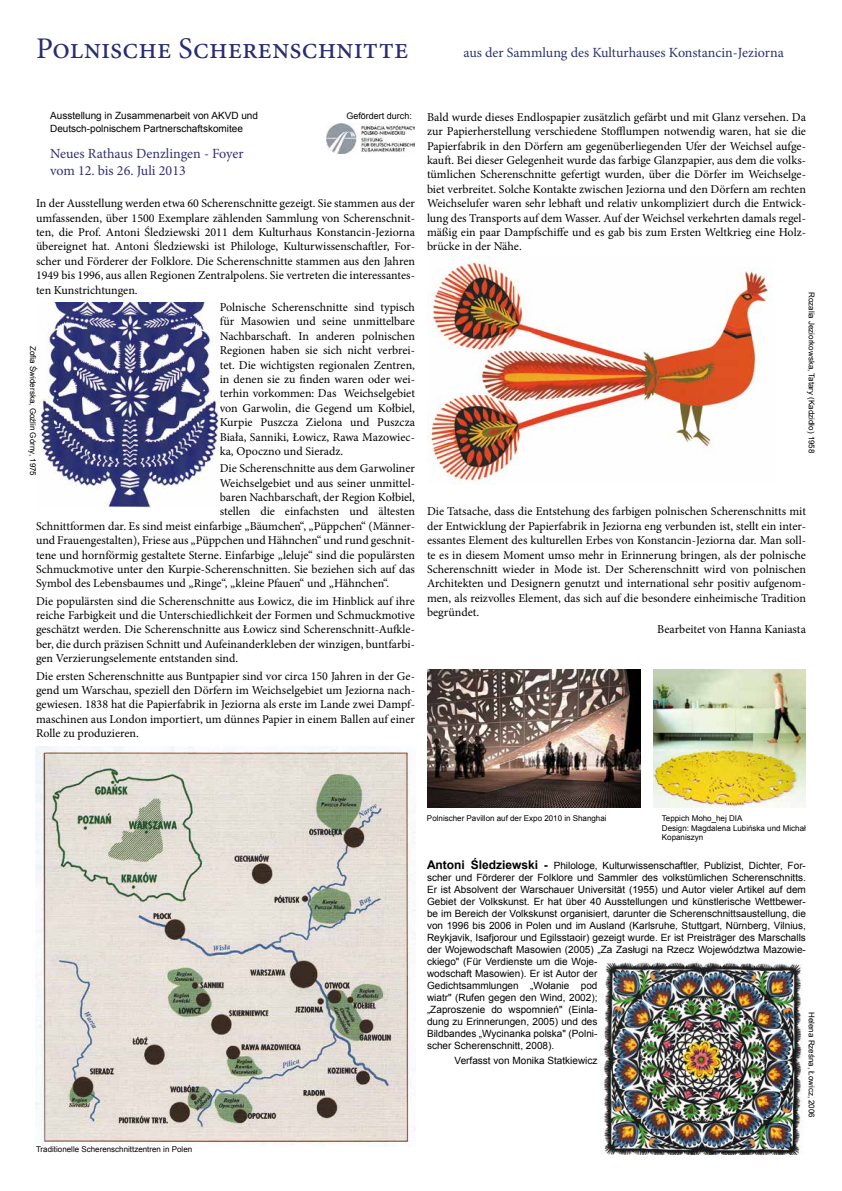
<style>
.page{position:relative;width:842px;height:1191px;background:#fff}
.page>*{position:absolute;margin:0;border:0;box-sizing:border-box;transform-origin:0 0}
.t1{font:30px "Minion Pro";color:#292c71}
.t2{font:14px "Minion Pro";color:#2b336e}
.t3{font:14px/16.8px "Minion Pro";color:#313074}
.t4{font:12px/14.4px "Minion Pro";color:#000;text-align:justify}
.t5{font:10px/12px "Arial";color:#000}
.t6{font:9px "Arial";color:#000}
.t7{font:8px/9.6px "Arial";color:#000}
.s1{font-weight:700;font-size:12px}
</style>
<div class="page">
<img style="left:36px;top:302px;width:184px;height:206px">
<img style="left:427px;top:257px;width:345px;height:227px">
<img style="left:36px;top:746px;width:379px;height:398px">
<img style="left:653px;top:669px;width:153px;height:138px">
<img style="left:427px;top:669px;width:213px;height:138px">
<img style="left:327px;top:123px;width:88px;height:30px">
<img style="left:601px;top:959px;width:201px;height:196px">
<h1 class="t1" style="left:36px;top:28px;width:374px">Polnische Scherenschnitte</h1>
<p class="t2" style="left:464px;top:43px;width:322px">aus der Sammlung des Kulturhauses Konstancin-Jeziorna</p>
<p class="t5" style="left:50px;top:109px;width:209px;line-height:13.2px">Ausstellung in Zusammenarbeit von AKVD und<br>Deutsch-polnischem Partnerschaftskomitee</p>
<p class="t3" style="left:50px;top:145px;width:195px">Neues Rathaus Denzlingen - Foyer vom 12. bis 26. Juli 2013</p>
<p class="t6" style="left:346px;top:109px;width:67px">Gefördert durch:</p>
<p class="t4" style="left:36px;top:196px;width:380px">In der Ausstellung werden etwa 60 Scherenschnitte gezeigt. Sie stammen aus der umfassenden, über 1500 Exemplare zählenden Sammlung von Scherenschnit&shy;ten, die Prof. Antoni Śledziewski 2011 dem Kulturhaus Konstancin-Jeziorna übereignet hat. Antoni Śledziewski ist Philologe, Kulturwissenschaftler, For&shy;scher und Förderer der Folklore. Die Scherenschnitte stammen aus den Jahren 1949 bis 1996, aus allen Regionen Zentralpolens. Sie vertreten die interessantes&shy;ten Kunstrichtungen.</p>
<p class="t4" style="left:220px;top:300px;width:197px">Polnische Scherenschnitte sind typisch für Masowien und seine unmittelbare Nachbarschaft. In anderen polnischen Regionen haben sie sich nicht verbrei&shy;tet. Die wichtigsten regionalen Zentren, in denen sie zu finden waren oder wei&shy;terhin vorkommen: Das Weichselgebiet von Garwolin, die Gegend um Kołbiel, Kurpie Puszcza Zielona und Puszcza Biała, Sanniki, Łowicz, Rawa Mazowiec&shy;ka, Opoczno und Sieradz.</p>
<p class="t4" style="left:220px;top:461px;width:197px">Die Scherenschnitte aus dem Garwoliner</p>
<p class="t4" style="left:220px;top:475px;width:197px">Weichselgebiet und aus seiner unmittel-</p>
<p class="t4" style="left:220px;top:490px;width:197px">baren Nachbarschaft, der Region Kołbiel,</p>
<p class="t4" style="left:220px;top:504px;width:197px">stellen die einfachsten und ältesten</p>
<p class="t4" style="left:36px;top:519px;width:380px">Schnittformen dar. Es sind meist einfarbige „Bäumchen“, „Püppchen“ (Männer-</p>
<p class="t4" style="left:36px;top:533px;width:380px">und Frauengestalten), Friese aus „Püppchen und Hähnchen“ und rund geschnit-</p>
<p class="t4" style="left:36px;top:547px;width:380px">tene und hornförmig gestaltete Sterne. Einfarbige „leluje“ sind die populärsten</p>
<p class="t4" style="left:36px;top:562px;width:380px">Schmuckmotive unter den Kurpie-Scherenschnitten. Sie beziehen sich auf das</p>
<p class="t4" style="left:36px;top:576px;width:355px">Symbol des Lebensbaumes und „Ringe“, „kleine Pfauen“ und „Hähnchen“.</p>
<p class="t4" style="left:36px;top:593px;width:380px">Die populärsten sind die Scherenschnitte aus Łowicz, die im Hinblick auf ihre reiche Farbigkeit und die Unterschiedlichkeit der Formen und Schmuckmotive geschätzt werden. Die Scherenschnitte aus Łowicz sind Scherenschnitt-Aufkle&shy;ber, die durch präzisen Schnitt und Aufeinanderkleben der winzigen, buntfarbi&shy;gen Verzierungselemente entstanden sind.</p>
<p class="t4" style="left:36px;top:668px;width:380px">Die ersten Scherenschnitte aus Buntpapier sind vor circa 150 Jahren in der Ge&shy;gend um Warschau, speziell den Dörfern im Weichselgebiet um Jeziorna nach&shy;gewiesen. 1838 hat die Papierfabrik in Jeziorna als erste im Lande zwei Dampf&shy;maschinen aus London importiert, um dünnes Papier in einem Ballen auf einer Rolle zu produzieren.</p>
<p class="t7" style="left:38px;top:346px;width:131px;rotate:90deg">Zofia Świderska, Goźlin Górny, 1975</p>
<p class="t4" style="left:427px;top:110px;width:380px">Bald wurde dieses Endlospapier zusätzlich gefärbt und mit Glanz versehen. Da zur Papierherstellung verschiedene Stofflumpen notwendig waren, hat sie die Papierfabrik in den Dörfern am gegenüberliegenden Ufer der Weichsel aufge&shy;kauft. Bei dieser Gelegenheit wurde das farbige Glanzpapier, aus dem die volks&shy;tümlichen Scherenschnitte gefertigt wurden, über die Dörfer im Weichselge&shy;biet verbreitet. Solche Kontakte zwischen Jeziorna und den Dörfern am rechten Weichselufer waren sehr lebhaft und relativ unkompliziert durch die Entwick&shy;lung des Transports auf dem Wasser. Auf der Weichsel verkehrten damals regel&shy;mäßig ein paar Dampfschiffe und es gab bis zum Ersten Weltkrieg eine Holz&shy;brücke in der Nähe.</p>
<p class="t7" style="left:816px;top:292px;width:163px;rotate:90deg">Rozalia Jeziorkowska, Tatary (Kadzidło) 1958</p>
<p class="t4" style="left:427px;top:504px;width:380px">Die Tatsache, dass die Entstehung des farbigen polnischen Scherenschnitts mit der Entwicklung der Papierfabrik in Jeziorna eng verbunden ist, stellt ein inter&shy;essantes Element des kulturellen Erbes von Konstancin-Jeziorna dar. Man soll&shy;te es in diesem Moment umso mehr in Erinnerung bringen, als der polnische Scherenschnitt wieder in Mode ist. Der Scherenschnitt wird von polnischen Architekten und Designern genutzt und international sehr positiv aufgenom&shy;men, als reizvolles Element, das sich auf die besondere einheimische Tradition begründet.</p>
<p class="t4" style="left:657px;top:622px;width:150px">Bearbeitet von Hanna Kaniasta</p>
<p class="t7" style="left:36px;top:1144px;width:158px">Traditionelle Scherenschnittzentren in Polen</p>
<p class="t7" style="left:427px;top:813px;width:181px">Polnischer Pavillon auf der Expo 2010 in Shanghai</p>
<p class="t7" style="left:662px;top:813px;width:146px">Teppich Moho_hej DIA<br>Design: Magdalena Lubińska und Michał<br>Kopaniszyn</p>
<p class="t5" style="left:427px;top:860px;width:380px"><span class="s1">Antoni Śledziewski -</span> Philologe, Kulturwissenschaftler, Publizist, Dichter, For&shy;scher und Förderer der Folklore und Sammler des volkstümlichen Scherenschnitts.<br>Er ist Absolvent der Warschauer Universität (1955) und Autor vieler Artikel auf dem Gebiet der Volkskunst. Er hat über 40 Ausstellungen und künstlerische Wettbewer&shy;be im Bereich der Volkskunst organisiert, darunter die Scherenschnittsaustellung, die von 1996 bis 2006 in Polen und im Ausland (Karlsruhe, Stuttgart, Nürnberg, Vilnius, Reykjavik, Isafjorour und Egilsstaoir) gezeigt wurde. Er ist Preisträger des Marschalls der Wojewodschaft Masowien (2005) „Za Zasługi na Rzecz Województwa Mazowie&shy;ckiego" (Für Verdienste um die Woje-<br>wodschaft Masowien). Er ist Autor der<br>Gedichtsammlungen „Wołanie pod<br>wiatr" (Rufen gegen den Wind, 2002);<br>„Zaproszenie do wspomnień" (Einla-<br>dung zu Erinnerungen, 2005) und des<br>Bildbandes „Wycinanka polska" (Polni-<br>scher Scherenschnitt, 2008).</p>
<p class="t5" style="left:455px;top:1054px;width:144px">Verfasst von Monika Statkiewicz</p>
<p class="t7" style="left:816px;top:1012px;width:107px;rotate:90deg">Helena Rześna, Łowicz, 2006</p>
</div>
